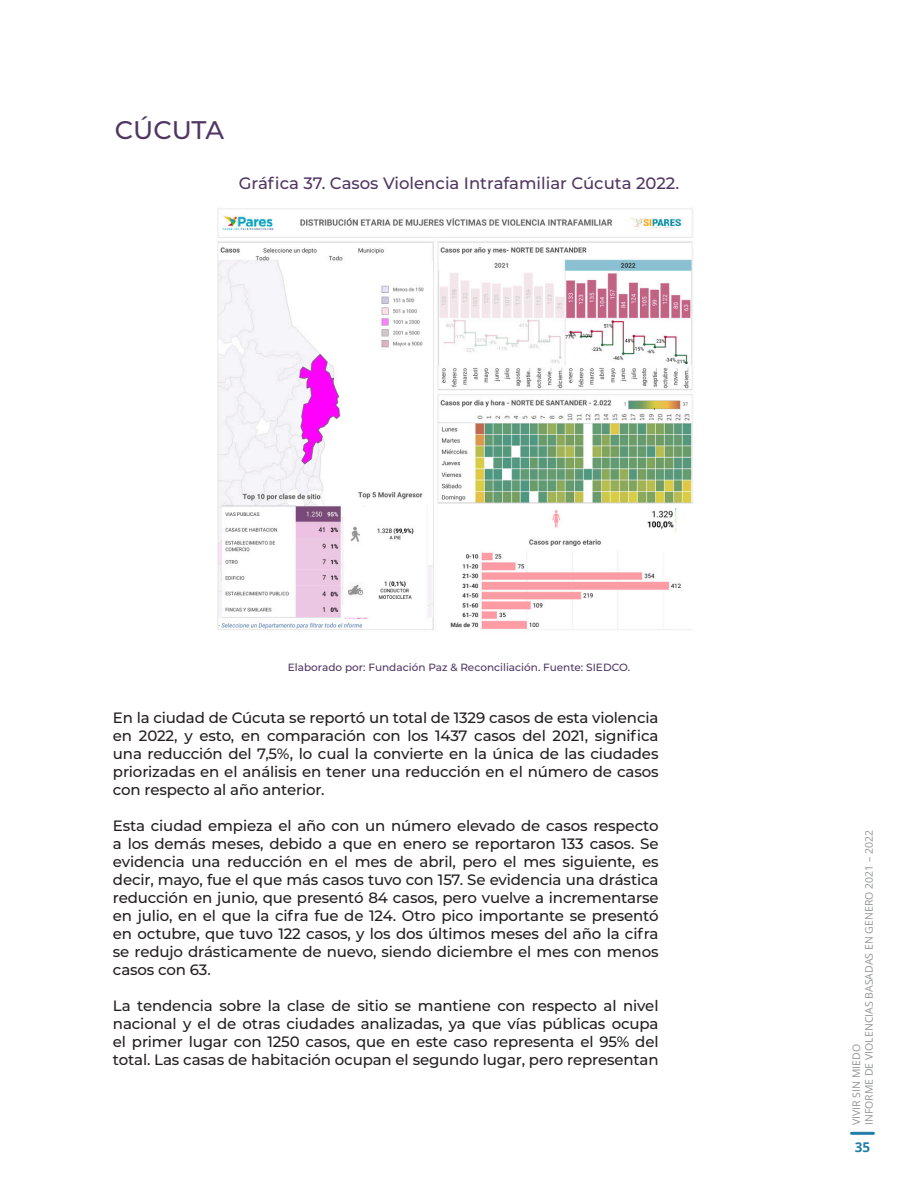
<style>
.page{position:relative;width:918px;height:1188px;background:#fff}
.page>*{position:absolute;margin:0;border:0;box-sizing:border-box;transform-origin:0 0}
.t1{font:500 25.5px "Montserrat";letter-spacing:-.005em;color:#503663}
.t2{font:500 16.5px "Montserrat";color:#503663}
.t3{font:500 15px/18px "Montserrat";letter-spacing:-.01em;color:#231f20;text-align:justify}
.t4{font:700 13.5px "Open Sans";color:#227faa}
.t5{font:10.5px/12.6px "Open Sans";color:#939598}
.t6{font:500 10.5px "Montserrat";color:#503663}
</style>
<div class="page">
<hr style="left:852px;top:1132px;width:21px;height:3px;background:#227faa">
<img style="left:217px;top:208px;width:476px;height:422px">
<p class="t1" style="left:115px;top:113px;width:111px">CÚCUTA</p>
<p class="t2" style="left:239px;top:171px;width:442px">Gráfica 37. Casos Violencia Intrafamiliar Cúcuta 2022.</p>
<p class="t6" style="left:288px;top:660px;width:344px">Elaborado por: Fundación Paz &amp; Reconciliación. Fuente: SIEDCO.</p>
<p class="t3" style="left:113px;top:708px;width:547px">En la ciudad de Cúcuta se reportó un total de 1329 casos de esta violencia en 2022, y esto, en comparación con los 1437 casos del 2021, significa una reducción del 7,5%, lo cual la convierte en la única de las ciudades priorizadas en el análisis en tener una reducción en el número de casos con respecto al año anterior.</p>
<p class="t3" style="left:113px;top:816px;width:547px">Esta ciudad empieza el año con un número elevado de casos respecto a los demás meses, debido a que en enero se reportaron 133 casos. Se evidencia una reducción en el mes de abril, pero el mes siguiente, es decir, mayo, fue el que más casos tuvo con 157. Se evidencia una drástica reducción en junio, que presentó 84 casos, pero vuelve a incrementarse en julio, en el que la cifra fue de 124. Otro pico importante se presentó en octubre, que tuvo 122 casos, y los dos últimos meses del año la cifra se redujo drásticamente de nuevo, siendo diciembre el mes con menos casos con 63.</p>
<p class="t3" style="left:113px;top:996px;width:547px">La tendencia sobre la clase de sitio se mantiene con respecto al nivel nacional y el de otras ciudades analizadas, ya que vías públicas ocupa el primer lugar con 1250 casos, que en este caso representa el 95% del total. Las casas de habitación ocupan el segundo lugar, pero representan</p>
<p class="t5" style="left:850px;top:1125px;width:296px;rotate:-90deg">VIVIR SIN MIEDO<br>INFORME DE VIOLENCIAS BASADAS EN GENERO 2021 – 2022</p>
<p class="t4" style="left:855px;top:1137px;width:17px">35</p>
</div>
